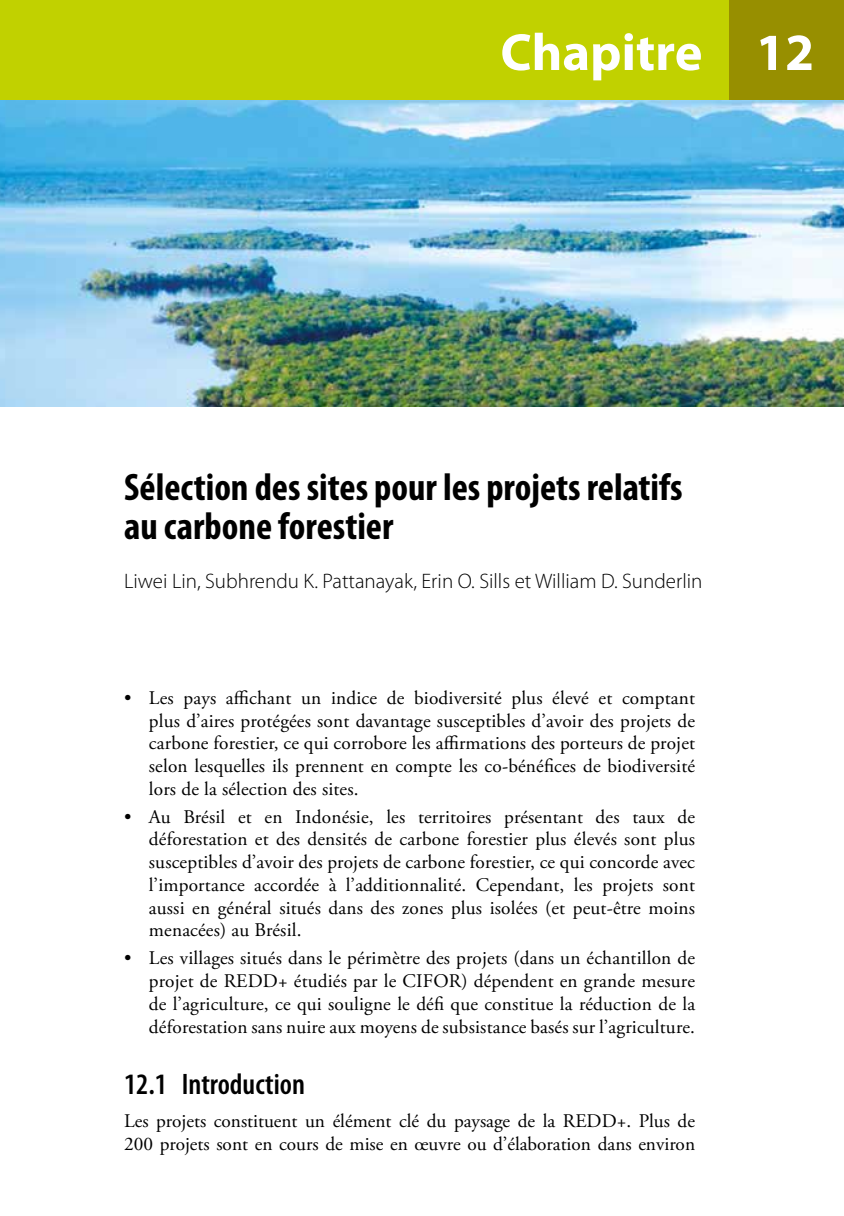
<style>
.page{position:relative;width:844px;height:1216px;background:#fff}
.page>*{position:absolute;margin:0;border:0;box-sizing:border-box;transform-origin:0 0}
.t1{font:700 52.5px "Myriad Pro";color:#fff}
.t2{font:700 condensed 38.5px/38.5px "Myriad Pro";color:#000}
.t3{font:600 condensed 29.75px "Myriad Pro";color:#000}
.t4{font:300 21px "Myriad Pro";color:#000}
.t5{font:19.25px/22.8px "Adobe Garamond Pro";letter-spacing:.01em;color:#000;text-align:justify}
</style>
<div class="page">
<img style="left:0;top:99px;width:843px;height:308px">
<div style="left:0;top:0;width:843px;height:99px;background:#c1d100"></div>
<div style="left:729px;top:0;width:114px;height:99px;background:#978f00"></div>
<h1 class="t1" style="left:500px;top:18px;width:315px">Chapitre 12</h1>
<h2 class="t2" style="left:124px;top:469px;width:560px">Sélection des sites pour les projets relatifs au carbone forestier</h2>
<p class="t4" style="left:124px;top:568px;width:579px">Liwei Lin, Subhrendu K. Pattanayak, Erin O. Sills et William D. Sunderlin</p>
<p class="t5" style="left:149px;top:687px;width:547px;text-indent:-25px">• Les pays affichant un indice de biodiversité plus élevé et comptant plus d’aires protégées sont davantage susceptibles d’avoir des projets de carbone forestier, ce qui corrobore les affirmations des porteurs de projet selon lesquelles ils prennent en compte les co‑bénéfices de biodiversité lors de la sélection des sites.</p>
<p class="t5" style="left:149px;top:805px;width:547px;text-indent:-25px">• Au Brésil et en Indonésie, les territoires présentant des taux de déforestation et des densités de carbone forestier plus élevés sont plus susceptibles d’avoir des projets de carbone forestier, ce qui concorde avec l’importance accordée à l’additionnalité. Cependant, les projets sont aussi en général situés dans des zones plus isolées (et peut‑être moins menacées) au Brésil.</p>
<p class="t5" style="left:149px;top:947px;width:547px;text-indent:-25px">• Les villages situés dans le périmètre des projets (dans un échantillon de projet de REDD+ étudiés par le CIFOR) dépendent en grande mesure de l’agriculture, ce qui souligne le défi que constitue la réduction de la déforestation sans nuire aux moyens de subsistance basés sur l’agriculture.</p>
<h3 class="t3" style="left:124px;top:1068px;width:182px">12.1 Introduction</h3>
<p class="t5" style="left:124px;top:1110px;width:572px">Les projets constituent un élément clé du paysage de la REDD+. Plus de<br>200 projets sont en cours de mise en œuvre ou d’élaboration dans environ</p>
</div>
